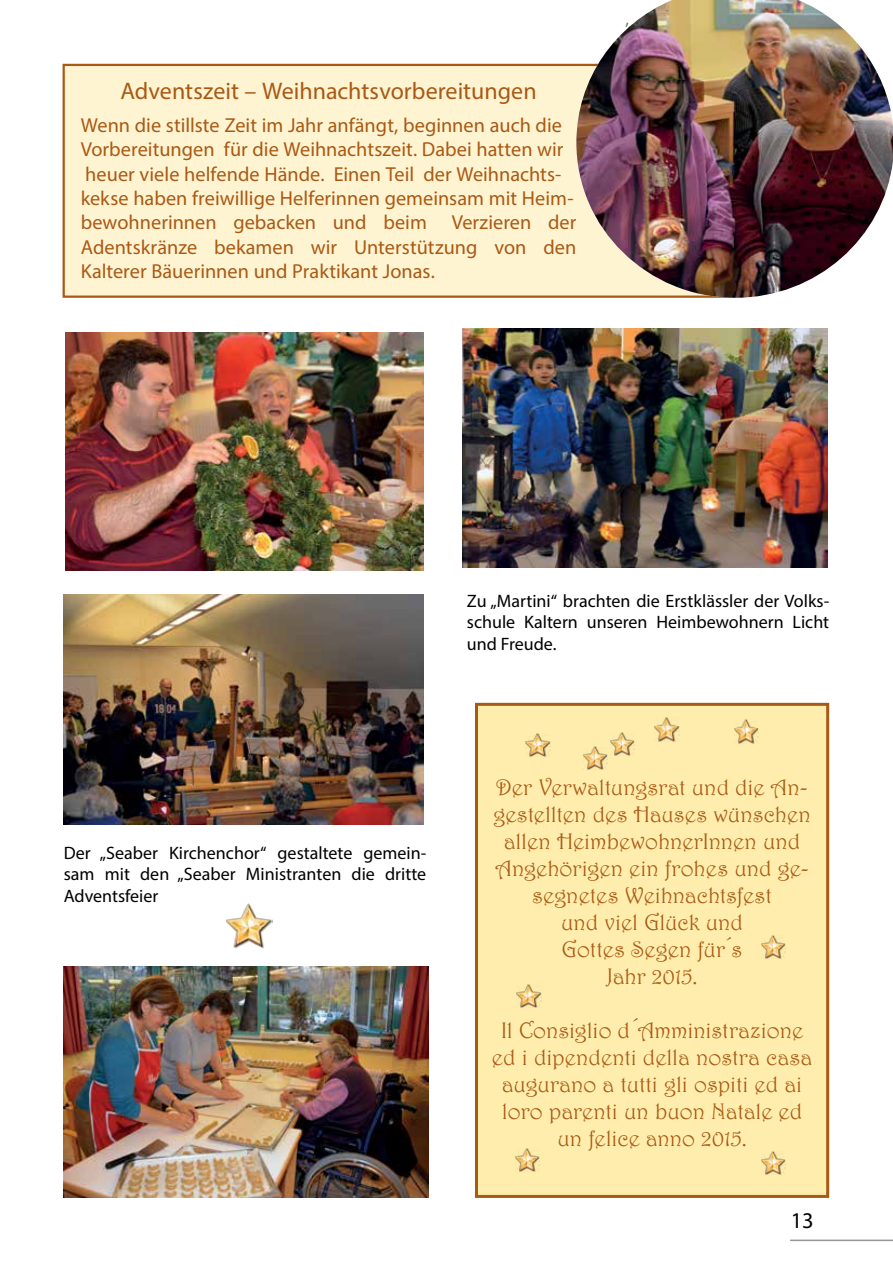
<style>
.page{position:relative;width:893px;height:1263px;background:#fff}
.page>*{position:absolute;margin:0;border:0;box-sizing:border-box;transform-origin:0 0}
.t1{font:24px "Myriad Pro";color:#a95914}
.t2{font:22.5px/27px "Harrington";letter-spacing:-.005em;color:#a95914;text-align:center}
.t3{font:22.5px "Myriad Pro";color:#000}
.t4{font:20.25px/24.3px "Myriad Pro";letter-spacing:.005em;color:#a95914}
.t5{font:18px/21.6px "Myriad Pro";color:#000;text-align:justify}
</style>
<div class="page">
<hr style="left:790px;top:1239px;width:103px;height:2px;background:#939598">
<img style="left:64px;top:966px;width:365px;height:232px">
<img style="left:65px;top:332px;width:358px;height:238px">
<div style="left:63px;top:64px;width:669px;height:234px;background:#fff4d2;border:2px solid #a95914"></div>
<div style="left:476px;top:704px;width:352px;height:492px;background:#ffedad"></div>
<div style="left:475px;top:703px;width:354px;height:495px;border:3px solid #a95914"></div>
<img style="left:462px;top:329px;width:366px;height:239px">
<img style="left:576px;top:0;width:317px;height:298px">
<img style="left:583px;top:746px;width:24px;height:24px">
<img style="left:655px;top:718px;width:24px;height:24px">
<img style="left:734px;top:720px;width:25px;height:24px">
<img style="left:761px;top:935px;width:25px;height:24px">
<img style="left:517px;top:984px;width:24px;height:24px">
<img style="left:516px;top:1148px;width:24px;height:24px">
<img style="left:761px;top:1151px;width:25px;height:24px">
<img style="left:64px;top:594px;width:360px;height:231px">
<img style="left:227px;top:903px;width:46px;height:46px">
<img style="left:526px;top:733px;width:24px;height:24px">
<img style="left:610px;top:732px;width:24px;height:24px">
<p class="t1" style="left:120px;top:76px;width:418px">Adventszeit – Weihnachtsvorbereitungen</p>
<p class="t4" style="left:81px;top:113px;width:497px">Wenn die stillste Zeit im Jahr anfängt, beginnen auch die Vorbereitungen für die Weihnachtszeit. Dabei hatten wir heuer viele helfende Hände. Einen Teil der Weihnachts&shy;kekse haben freiwillige Helferinnen gemeinsam mit Heim&shy;bewohnerinnen gebacken und beim Verzieren der Adentskränze bekamen wir Unterstützung von den Kalterer Bäuerinnen und Praktikant Jonas.</p>
<p class="t5" style="left:467px;top:589px;width:364px">Zu „Martini“ brachten die Erstklässler der Volks&shy;schule Kaltern unseren Heimbewohnern Licht und Freude.</p>
<p class="t5" style="left:64px;top:841px;width:364px">Der „Seaber Kirchenchor“ gestaltete gemein&shy;sam mit den „Seaber Ministranten die dritte Adventsfeier</p>
<p class="t2" style="left:493px;top:774px;width:319px">Der Verwaltungsrat und die An&shy;gestellten des Hauses wünschen allen HeimbewohnerInnen und<br>Angehörigen ein frohes und ge&shy;segnetes Weihnachtsfest<br>und viel Glück und<br>Gottes Segen für´s<br>Jahr 2015.</p>
<p class="t2" style="left:492px;top:1017px;width:322px">Il Consiglio d´Amministrazione ed i dipendenti della nostra casa augurano a tutti gli ospiti ed ai loro parenti un buon Natale ed un felice anno 2015.</p>
<p class="t3" style="left:791px;top:1206px;width:25px">13</p>
</div>
